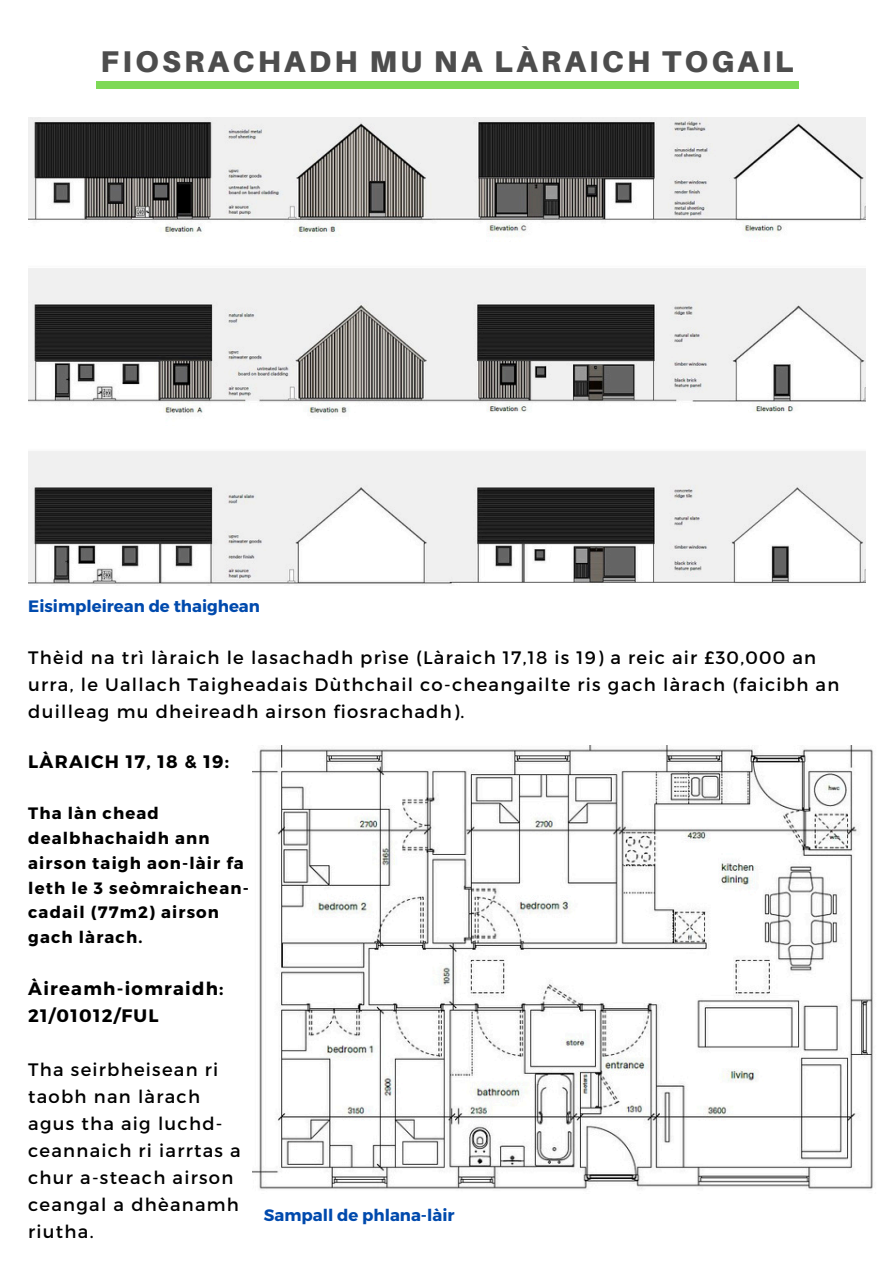
<style>
.page{position:relative;width:894px;height:1264px;background:#fff}
.page>*{position:absolute;margin:0;border:0;box-sizing:border-box;transform-origin:0 0}
.t1{font:900 30px "Aileron";letter-spacing:.11em;color:#4d4d4d}
.t2{font:18px/27px "Montserrat";letter-spacing:.07em;color:#000}
.t3{font:700 18px/27px "Montserrat";letter-spacing:.07em;color:#000}
.t4{font:700 16.5px/24.8px "Montserrat";letter-spacing:.07em;color:#000}
.t5{font:700 16.5px "Montserrat";color:#004aad}
</style>
<div class="page">
<div style="left:96px;top:82px;width:702px;height:6px;background:#7ed957"></div>
<img style="left:28px;top:118px;width:837px;height:467px">
<img style="left:252px;top:745px;width:621px;height:445px">
<h1 class="t1" style="left:101px;top:43px;width:694px">FIOSRACHADH MU NA LÀRAICH TOGAIL</h1>
<h3 class="t5" style="left:28px;top:595px;width:233px">Eisimpleirean de thaighean</h3>
<p class="t2" style="left:28px;top:643px;width:812px">Thèid na trì làraich le lasachadh prìse (Làraich 17,18 is 19) a reic air £30,000 an urra, le Uallach Taigheadais Dùthchail co-cheangailte ris gach làrach (faicibh an duilleag mu dheireadh airson fiosrachadh).</p>
<h3 class="t3" style="left:28px;top:746px;width:202px">LÀRAICH 17, 18 &amp; 19:</h3>
<p class="t4" style="left:28px;top:800px;width:222px">Tha làn chead dealbhachaidh ann airson taigh aon-làir fa leth le 3 seòmraichean&shy;cadail (77m2) airson gach làrach.</p>
<p class="t3" style="left:28px;top:974px;width:197px">Àireamh-iomraidh:<br>21/01012/FUL</p>
<h3 class="t2" style="left:28px;top:1055px;width:214px">Tha seirbheisean ri taobh nan làrach agus tha aig luchd&shy;ceannaich ri iarrtas a chur a-steach airson ceangal a dhèanamh riutha.</h3>
<h2 class="t5" style="left:264px;top:1204px;width:192px">Sampall de phlana-làir</h2>
</div>
